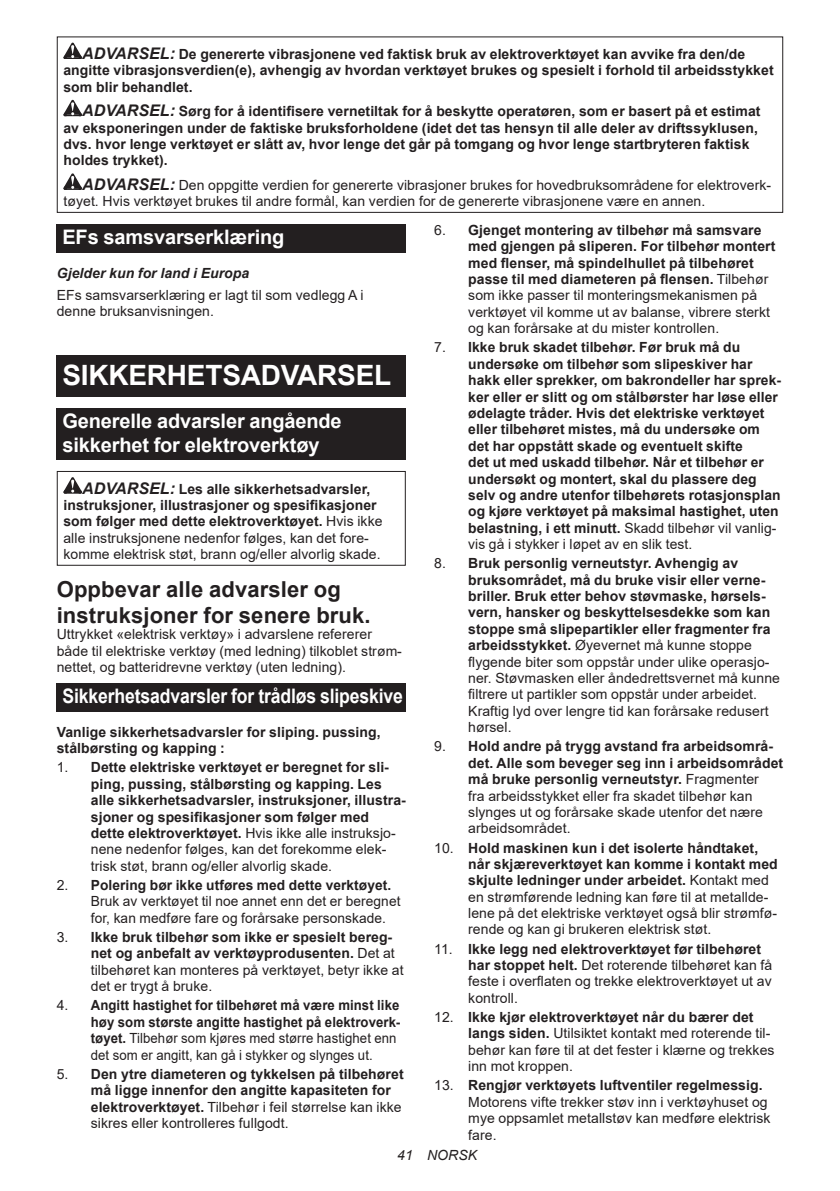
<style>
.page{position:relative;width:840px;height:1191px;background:#fff}
.page>*{position:absolute;margin:0;border:0;box-sizing:border-box;transform-origin:0 0}
.t1{font:700 28px "Arial";letter-spacing:-.01em;color:#fff}
.t2{font:700 22px/25.8px "Arial";letter-spacing:.005em;color:#231f20}
.t3{font:700 20px/23.4px "Arial";letter-spacing:-.01em;color:#fff}
.t4{font:700 20px "Arial";letter-spacing:-.01em;color:#fff;scale:.88 1}
.t5{font:700 14px/16.4px "Arial";letter-spacing:.005em;color:#231f20}
.t6{font:14px/16.4px "Arial";letter-spacing:.005em;color:#231f20}
.t7{font:700 14px/16.4px "Arial";letter-spacing:.005em;color:#231f20;scale:.94 1}
.t8{font:italic 700 14px "Arial";letter-spacing:.005em;color:#231f20}
.t9{font:italic 14px "Arial";letter-spacing:.005em;color:#231f20}
.s1{font-style:italic;font-size:16px}
.s2{font-weight:700;font-style:italic;font-size:16px}
.s3{font-weight:400}
.s4{font-weight:700}
</style>
<div class="page">
<svg style="left:63px;top:43px;width:19px;height:16px"></svg>
<svg style="left:63px;top:100px;width:19px;height:16px"></svg>
<svg style="left:63px;top:173px;width:19px;height:17px"></svg>
<div style="left:57px;top:36px;width:725px;height:177px;border:1px solid #231f20"></div>
<div style="left:57px;top:224px;width:348px;height:29px;background:#231f20"></div>
<div style="left:57px;top:356px;width:348px;height:41px;background:#231f20"></div>
<div style="left:57px;top:408px;width:348px;height:52px;background:#231f20"></div>
<svg style="left:63px;top:477px;width:19px;height:16px"></svg>
<div style="left:57px;top:471px;width:348px;height:95px;border:1px solid #231f20"></div>
<div style="left:57px;top:683px;width:348px;height:29px;background:#231f20"></div>
<p class="t5" style="left:63px;top:47px;width:711px;text-indent:19px"><span class="s1">ADVARSEL:</span> De genererte vibrasjonene ved faktisk bruk av elektroverktøyet kan avvike fra den/de angitte vibrasjonsverdien(e), avhengig av hvordan verktøyet brukes og spesielt i forhold til arbeidsstykket som blir behandlet.</p>
<p class="t5" style="left:63px;top:103px;width:698px;text-indent:19px"><span class="s1">ADVARSEL:</span> Sørg for å identifisere vernetiltak for å beskytte operatøren, som er basert på et estimat av eksponeringen under de faktiske bruksforholdene (idet det tas hensyn til alle deler av driftssyklusen, dvs. hvor lenge verktøyet er slått av, hvor lenge det går på tomgang og hvor lenge startbryteren faktisk holdes trykket).</p>
<p class="t6" style="left:63px;top:177px;width:709px;text-indent:19px"><span class="s2">ADVARSEL:</span> Den oppgitte verdien for genererte vibrasjoner brukes for hovedbruksområdene for elektroverk&shy;tøyet. Hvis verktøyet brukes til andre formål, kan verdien for de genererte vibrasjonene være en annen.</p>
<h3 class="t3" style="left:62px;top:227px;width:223px">EFs samsvarserklæring</h3>
<p class="t8" style="left:57px;top:267px;width:194px">Gjelder kun for land i Europa</p>
<p class="t6" style="left:57px;top:286px;width:308px">EFs samsvarserklæring er lagt til som vedlegg A i denne bruksanvisningen.</p>
<p class="t5" style="left:468px;top:223px;width:308px;text-indent:-34px"><span class="s3">6.</span> Gjenget montering av tilbehør må samsvare med gjengen på sliperen. For tilbehør montert med flenser, må spindelhullet på tilbehøret passe til med diameteren på flensen. <span class="s3">Tilbehør som ikke passer til monteringsmekanismen på verktøyet vil komme ut av balanse, vibrere sterkt og kan forårsake at du mister kontrollen.</span></p>
<p class="t5" style="left:468px;top:340px;width:314px;text-indent:-34px"><span class="s3">7.</span> Ikke bruk skadet tilbehør. Før bruk må du undersøke om tilbehør som slipeskiver har hakk eller sprekker, om bakrondeller har sprek&shy;ker eller er slitt og om stålbørster har løse eller ødelagte tråder. Hvis det elektriske verktøyet eller tilbehøret mistes, må du undersøke om det har oppstått skade og eventuelt skifte<br>det ut med uskadd tilbehør. Når et tilbehør er undersøkt og montert, skal du plassere deg selv og andre utenfor tilbehørets rotasjonsplan og kjøre verktøyet på maksimal hastighet, uten belastning, i ett minutt. <span class="s3">Skadd tilbehør vil vanlig&shy;vis gå i stykker i løpet av en slik test.</span></p>
<p class="t5" style="left:468px;top:556px;width:313px;text-indent:-34px"><span class="s3">8.</span> Bruk personlig verneutstyr. Avhengig av bruksområdet, må du bruke visir eller verne&shy;briller. Bruk etter behov støvmaske, hørsels&shy;vern, hansker og beskyttelsesdekke som kan stoppe små slipepartikler eller fragmenter fra arbeidsstykket. <span class="s3">Øyevernet må kunne stoppe flygende biter som oppstår under ulike operasjo&shy;ner. Støvmasken eller åndedrettsvernet må kunne filtrere ut partikler som oppstår under arbeidet.<br>Kraftig lyd over lengre tid kan forårsake redusert hørsel.</span></p>
<p class="t6" style="left:468px;top:739px;width:316px;text-indent:-34px">9. <span class="s4">Hold andre på trygg avstand fra arbeidsområ&shy;det. Alle som beveger seg inn i arbeidsområdet må bruke personlig verneutstyr.</span> Fragmenter<br>fra arbeidsstykket eller fra skadet tilbehør kan slynges ut og forårsake skade utenfor det nære arbeidsområdet.</p>
<p class="t6" style="left:468px;top:840px;width:311px;text-indent:-34px">10. <span class="s4">Hold maskinen kun i det isolerte håndtaket, når skjæreverktøyet kan komme i kontakt med skjulte ledninger under arbeidet.</span> Kontakt med en strømførende ledning kan føre til at metallde&shy;lene på det elektriske verktøyet også blir strømfø&shy;rende og kan gi brukeren elektrisk støt.</p>
<p class="t6" style="left:468px;top:942px;width:305px;text-indent:-34px">11. <span class="s4">Ikke legg ned elektroverktøyet før tilbehøret har stoppet helt.</span> Det roterende tilbehøret kan få feste i overflaten og trekke elektroverktøyet ut av kontroll.</p>
<p class="t6" style="left:468px;top:1010px;width:308px;text-indent:-34px">12. <span class="s4">Ikke kjør elektroverktøyet når du bærer det langs siden.</span> Utilsiktet kontakt med roterende til&shy;behør kan føre til at det fester i klærne og trekkes inn mot kroppen.</p>
<p class="t6" style="left:468px;top:1078px;width:304px;text-indent:-34px">13. <span class="s4">Rengjør verktøyets luftventiler regelmessig.<br></span>Motorens vifte trekker støv inn i verktøyhuset og mye oppsamlet metallstøv kan medføre elektrisk fare.</p>
<h1 class="t1" style="left:62px;top:364px;width:330px">SIKKERHETSADVARSEL</h1>
<h3 class="t3" style="left:62px;top:411px;width:281px">Generelle advarsler angående sikkerhet for elektroverktøy</h3>
<p class="t5" style="left:63px;top:481px;width:320px;text-indent:19px"><span class="s1">ADVARSEL:</span> Les alle sikkerhetsadvarsler, instruksjoner, illustrasjoner og spesifikasjoner som følger med dette elektroverktøyet. <span class="s3">Hvis ikke alle instruksjonene nedenfor følges, kan det fore&shy;komme elektrisk støt, brann og/eller alvorlig skade.</span></p>
<h2 class="t2" style="left:57px;top:578px;width:315px">Oppbevar alle advarsler og instruksjoner for senere bruk.</h2>
<p class="t6" style="left:57px;top:626px;width:346px">Uttrykket «elektrisk verktøy» i advarslene refererer både til elektriske verktøy (med ledning) tilkoblet strøm&shy;nettet, og batteridrevne verktøy (uten ledning).</p>
<h3 class="t4" style="left:62px;top:688px;width:388px">Sikkerhetsadvarsler for trådløs slipeskive</h3>
<p class="t5" style="left:57px;top:725px;width:325px">Vanlige sikkerhetsadvarsler for sliping. pussing, stålbørsting og kapping :</p>
<p class="t5" style="left:91px;top:760px;width:316px;text-indent:-34px"><span class="s3">1.</span> Dette elektriske verktøyet er beregnet for sli&shy;ping, pussing, stålbørsting og kapping. Les alle sikkerhetsadvarsler, instruksjoner, illustra&shy;sjoner og spesifikasjoner som følger med dette elektroverktøyet. <span class="s3">Hvis ikke alle instruksjo&shy;nene nedenfor følges, kan det forekomme elek&shy;trisk støt, brann og/eller alvorlig skade.</span></p>
<p class="t6" style="left:91px;top:878px;width:311px;text-indent:-34px">2. <span class="s4">Polering bør ikke utføres med dette verktøyet.<br></span>Bruk av verktøyet til noe annet enn det er beregnet for, kan medføre fare og forårsake personskade.</p>
<p class="t5" style="left:91px;top:930px;width:314px;text-indent:-34px"><span class="s3">3.</span> Ikke bruk tilbehør som ikke er spesielt bereg&shy;net og anbefalt av verktøyprodusenten. <span class="s3">Det at tilbehøret kan monteres på verktøyet, betyr ikke at det er trygt å bruke.</span></p>
<p class="t7" style="left:91px;top:998px;width:330px;text-indent:-34px"><span class="s3">4.</span> Angitt hastighet for tilbehøret må være minst like høy som største angitte hastighet på elektroverk&shy;tøyet. <span class="s3">Tilbehør som kjøres med større hastighet enn det som er angitt, kan gå i stykker og slynges ut.</span></p>
<p class="t5" style="left:91px;top:1066px;width:314px;text-indent:-34px"><span class="s3">5.</span> Den ytre diameteren og tykkelsen på tilbehøret må ligge innenfor den angitte kapasiteten for elektroverktøyet. <span class="s3">Tilbehør i feil størrelse kan ikke sikres eller kontrolleres fullgodt.</span></p>
<p class="t9" style="left:397px;top:1147px;width:81px">41 NORSK</p>
</div>
